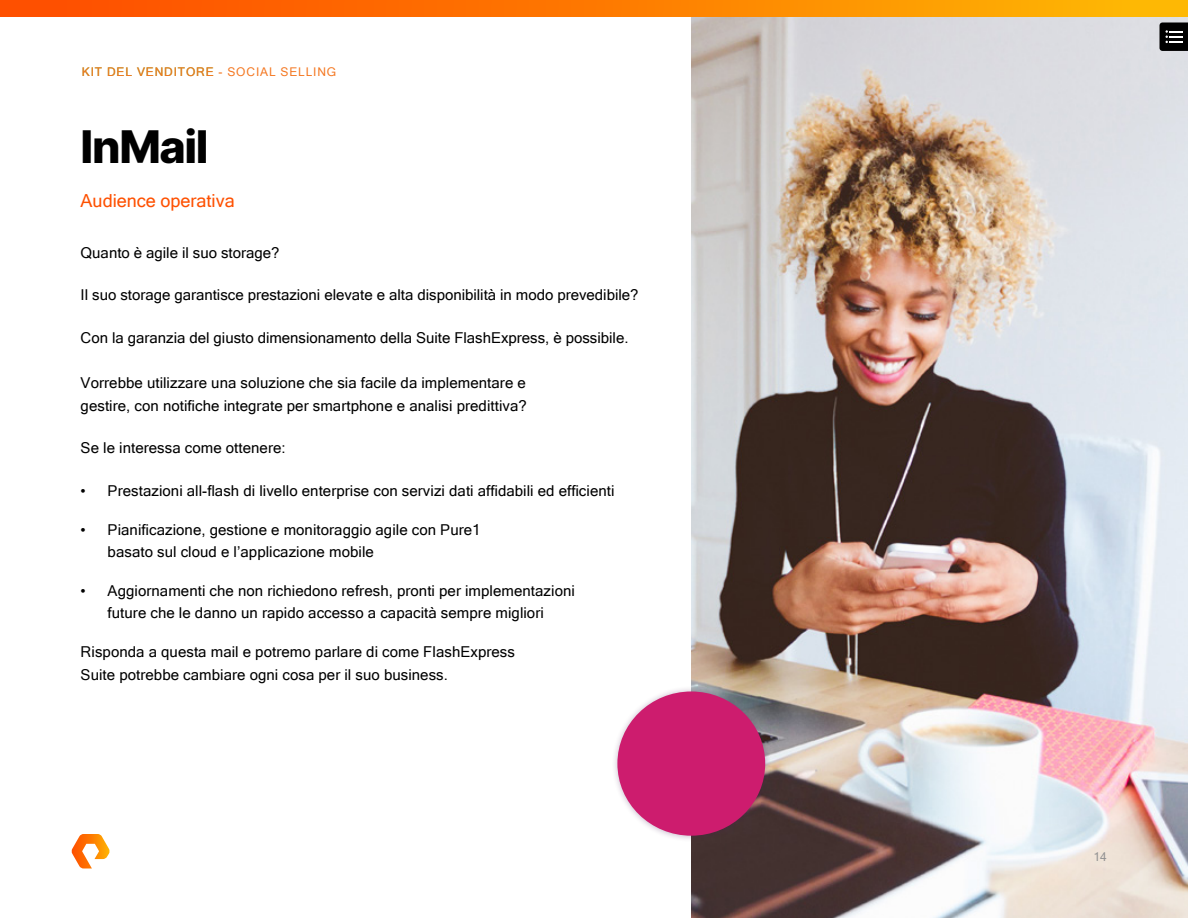
<style>
.page{position:relative;width:1188px;height:918px;background:#fff}
.page>*{position:absolute;margin:0;border:0;box-sizing:border-box;transform-origin:0 0}
.t1{font:800 45px "Inter";letter-spacing:-.03em;color:#000}
.t2{font:18px "Microsoft Sans Serif";color:#fe5000}
.t3{font:15px/22.5px "Microsoft Sans Serif";letter-spacing:.005em;color:#000}
.t4{font:12px "Microsoft Sans Serif";letter-spacing:.07em;color:#f47721}
.t5{font:12px "Microsoft Sans Serif";color:#919191}
</style>
<div class="page">
<img style="left:691px;top:17px;width:497px;height:901px">
<svg style="left:1160px;top:22px;width:28px;height:29px"></svg>
<div style="left:0;top:0;width:1188px;height:16px;background:linear-gradient(to right,#fe4600,#feb703)"></div>
<div style="left:611px;top:685px;width:160px;height:156px;background:#471954;opacity:.3"></div>
<div style="left:617px;top:691px;width:148px;height:145px;background:#cd1c6e;border-radius:50%"></div>
<svg style="left:71px;top:834px;width:39px;height:34px"></svg>
<p class="t4" style="left:82px;top:65px;width:256px">KIT DEL VENDITORE - SOCIAL SELLING</p>
<h1 class="t1" style="left:81px;top:114px;width:130px">InMail</h1>
<p class="t2" style="left:81px;top:190px;width:156px">Audience operativa</p>
<p class="t3" style="left:81px;top:241px;width:200px">Quanto è agile il suo storage?</p>
<p class="t3" style="left:81px;top:284px;width:559px">Il suo storage garantisce prestazioni elevate e alta disponibilità in modo prevedibile?</p>
<p class="t3" style="left:81px;top:326px;width:549px">Con la garanzia del giusto dimensionamento della Suite FlashExpress, è possibile.</p>
<p class="t3" style="left:81px;top:371px;width:448px">Vorrebbe utilizzare una soluzione che sia facile da implementare e gestire, con notifiche integrate per smartphone e analisi predittiva?</p>
<p class="t3" style="left:81px;top:437px;width:207px">Se le interessa come ottenere:</p>
<p class="t3" style="left:81px;top:479px;width:535px">• Prestazioni all-flash di livello enterprise con servizi dati affidabili ed efficienti</p>
<p class="t3" style="left:108px;top:518px;width:374px;text-indent:-27px">• Pianificazione, gestione e monitoraggio agile con Pure1 basato sul cloud e l’applicazione mobile</p>
<p class="t3" style="left:81px;top:579px;width:496px;text-align:center">• Aggiornamenti che non richiedono refresh, pronti per implementazioni future che le danno un rapido accesso a capacità sempre migliori</p>
<p class="t3" style="left:81px;top:641px;width:436px">Risponda a questa mail e potremo parlare di come FlashExpress<br>Suite potrebbe cambiare ogni cosa per il suo business.</p>
<p class="t5" style="left:1094px;top:850px;width:15px">14</p>
</div>
